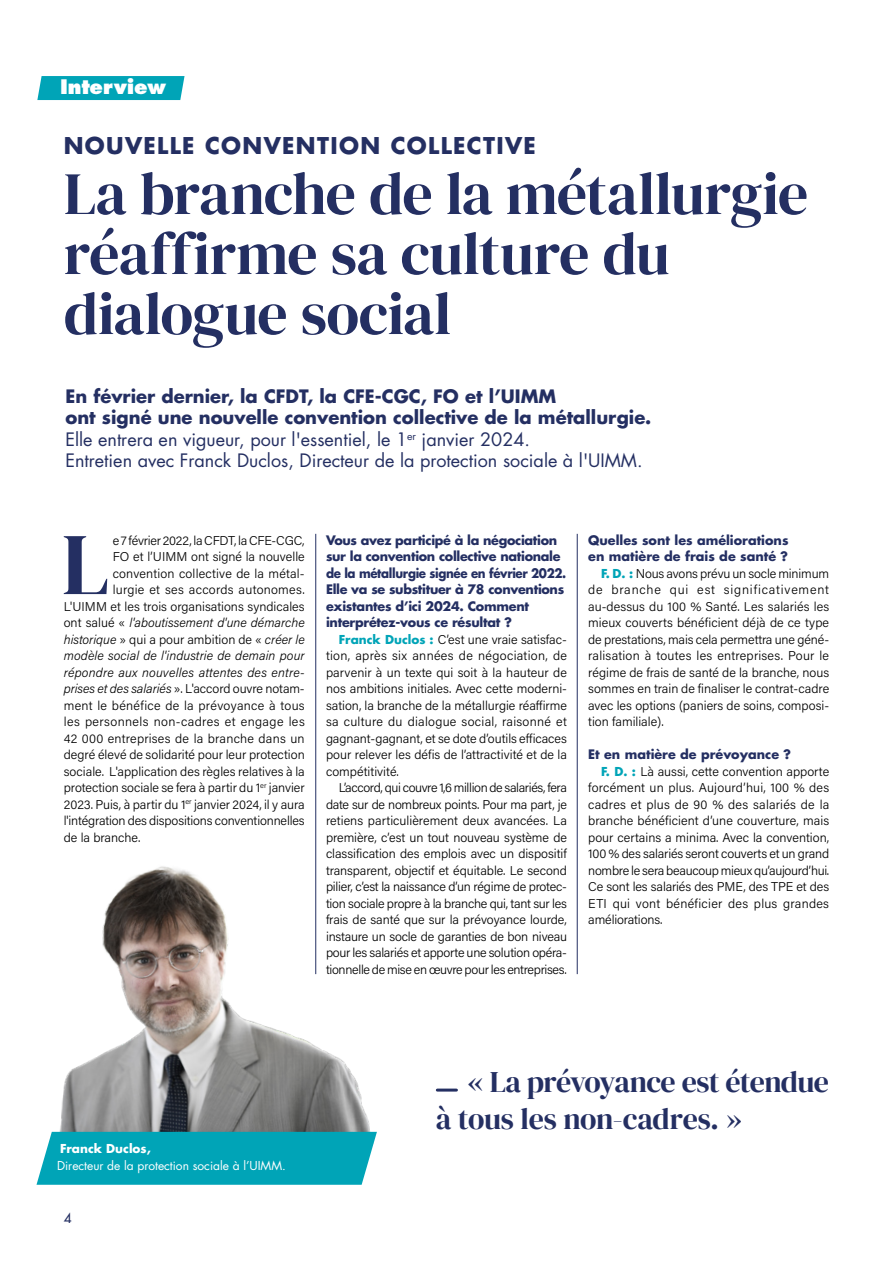
<style>
.page{position:relative;width:893px;height:1263px;background:#fff}
.page>*{position:absolute;margin:0;border:0;box-sizing:border-box;transform-origin:0 0}
.t1{font:87.75px "DM Serif Display";color:#242f62}
.t2{font:60px/60px "DM Serif Display";letter-spacing:-.015em;color:#242f62}
.t3{font:30px/37.5px "DM Serif Display";letter-spacing:-.02em;color:#242f62}
.t4{font:700 22.5px "Futura Std";letter-spacing:.06em;color:#242f62}
.t5{font:800 19.5px "Futura Std";letter-spacing:-.01em;color:#fff}
.t6{font:18px/21.6px "Futura Std";color:#242f62}
.t7{font:500 13.5px "Futura Std";color:#242f62}
.t8{font:300 12.75px/16.5px "Acumin Pro";color:#000;text-align:justify}
.t9{font:700 12.75px/16.5px "Futura Std";letter-spacing:-.025em;color:#242f62}
.t10{font:italic 300 12.75px "Acumin Pro";letter-spacing:.005em;color:#000}
.t11{font:700 12.75px/16.5px "Futura Std";color:#242f62}
.t12{font:300 12.75px "Acumin Pro";letter-spacing:.02em;color:#000}
.t13{font:300 12.75px "Acumin Pro";letter-spacing:.03em;color:#000}
.t14{font:300 12.75px "Acumin Pro";letter-spacing:.025em;color:#000}
.t15{font:300 12.75px "Acumin Pro";letter-spacing:-.02em;color:#000}
.t16{font:12px "Futura Std";color:#fff}
.t17{font:700 12px "Futura Std";color:#fff}
.s1{font-weight:700}
.s2{font-style:normal}
.s3{font-style:italic}
.s4{font-family:"Futura Std";font-weight:700;font-size:12px;color:#00a4b7}
</style>
<div class="page">
<div style="left:39px;top:76px;width:143px;height:24px;background:#00a4b7"></div>
<hr style="left:315px;top:534px;width:1px;height:440px;background:#242f62">
<hr style="left:577px;top:534px;width:1px;height:440px;background:#242f62">
<hr style="left:437px;top:1088px;width:19px;height:3px;background:#242f62">
<img style="left:52px;top:856px;width:325px;height:276px">
<div style="left:36px;top:1132px;width:341px;height:53px;background:#00a4b7"></div>
<h3 class="t5" style="left:60px;top:75px;width:107px">Interview</h3>
<h3 class="t4" style="left:64px;top:131px;width:474px">NOUVELLE CONVENTION COLLECTIVE</h3>
<h2 class="t2" style="left:64px;top:164px;width:746px">La branche de la métallurgie réaffirme sa culture du dialogue social</h2>
<p class="t6" style="left:65px;top:385px;width:587px"><span class="s1">En février dernier, la CFDT, la CFE-CGC, FO et l’UIMM<br>ont signé une nouvelle convention collective de la métallurgie.<br></span>Elle entrera en vigueur, pour l'essentiel, le 1<sup>er</sup> janvier 2024.<br>Entretien avec Franck Duclos, Directeur de la protection sociale à l'UIMM.</p>
<h1 class="t1" style="left:62px;top:514px;width:49px">L</h1>
<p class="t15" style="left:113px;top:531px;width:193px">e 7 février 2022, la CFDT, la CFE-CGC,</p>
<p class="t8" style="left:113px;top:548px;width:193px">FO et l’UIMM ont signé la nouvelle</p>
<p class="t8" style="left:113px;top:564px;width:193px">convention collective de la métal-</p>
<p class="t12" style="left:113px;top:581px;width:193px">lurgie et ses accords autonomes.</p>
<p class="t8" style="left:64px;top:597px;width:242px">L'UIMM et les trois organisations syndicales</p>
<p class="t10" style="left:64px;top:614px;width:243px"><span class="s2">ont salué «</span> l'aboutissement d'une démarche</p>
<p class="t8" style="left:64px;top:630px;width:242px"><span class="s3">historique</span> » qui a pour ambition de « <span class="s3">créer le</span></p>
<p class="t10" style="left:64px;top:647px;width:242px">modèle social de l'industrie de demain pour</p>
<p class="t10" style="left:64px;top:663px;width:242px">répondre aux nouvelles attentes des entre-</p>
<p class="t8" style="left:64px;top:680px;width:242px"><span class="s3">prises et des salariés</span> ». L'accord ouvre notam-</p>
<p class="t14" style="left:64px;top:696px;width:242px">ment le bénéfice de la prévoyance à tous</p>
<p class="t13" style="left:64px;top:713px;width:243px">les personnels non-cadres et engage les</p>
<p class="t12" style="left:64px;top:729px;width:242px">42 000 entreprises de la branche dans un</p>
<p class="t8" style="left:64px;top:746px;width:242px">degré élevé de solidarité pour leur protection</p>
<p class="t8" style="left:64px;top:762px;width:242px">sociale. L'application des règles relatives à la</p>
<p class="t8" style="left:64px;top:779px;width:242px">protection sociale se fera à partir du 1<sup>er</sup> janvier</p>
<p class="t8" style="left:64px;top:795px;width:242px">2023. Puis, à partir du 1<sup>er</sup> janvier 2024, il y aura</p>
<p class="t8" style="left:64px;top:812px;width:243px">l'intégration des dispositions conventionnelles</p>
<p class="t8" style="left:64px;top:828px;width:78px">de la branche.</p>
<p class="t9" style="left:326px;top:531px;width:242px">Vous avez participé à la négociation sur la convention collective nationale de la métallurgie signée en février 2022.<br>Elle va se substituer à 78 conventions existantes d’ici 2024. Comment interprétez-vous ce résultat ?</p>
<p class="t8" style="left:326px;top:630px;width:242px;text-indent:13px"><span class="s4">Franck Duclos :</span> C’est une vraie satisfac&shy;tion, après six années de négociation, de parvenir à un texte qui soit à la hauteur de nos ambitions initiales. Avec cette moderni&shy;sation, la branche de la métallurgie réaffirme sa culture du dialogue social, raisonné et gagnant-gagnant, et se dote d’outils efficaces pour relever les défis de l’attractivité et de la compétitivité.</p>
<p class="t8" style="left:326px;top:779px;width:243px;text-indent:13px">L’accord, qui couvre 1,6 million de salariés, fera date sur de nombreux points. Pour ma part, je retiens particulièrement deux avancées. La première, c’est un tout nouveau système de classification des emplois avec un dispositif transparent, objectif et équitable. Le second pilier, c’est la naissance d’un régime de protec&shy;tion sociale propre à la branche qui, tant sur les frais de santé que sur la prévoyance lourde, instaure un socle de garanties de bon niveau pour les salariés et apporte une solution opéra&shy;tionnelle de mise en œuvre pour les entreprises.</p>
<p class="t11" style="left:588px;top:531px;width:202px">Quelles sont les améliorations en matière de frais de santé ?</p>
<p class="t8" style="left:588px;top:564px;width:242px;text-indent:13px"><span class="s4">F. D. :</span> Nous avons prévu un socle minimum de branche qui est significativement au-dessus du 100 % Santé. Les salariés les mieux couverts bénéficient déjà de ce type de prestations, mais cela permettra une géné&shy;ralisation à toutes les entreprises. Pour le régime de frais de santé de la branche, nous sommes en train de finaliser le contrat-cadre avec les options (paniers de soins, composi&shy;tion familiale).</p>
<p class="t11" style="left:588px;top:746px;width:204px">Et en matière de prévoyance ?</p>
<p class="t8" style="left:588px;top:762px;width:243px;text-indent:13px"><span class="s4">F. D. :</span> Là aussi, cette convention apporte forcément un plus. Aujourd’hui, 100 % des cadres et plus de 90 % des salariés de la branche bénéficient d’une couverture, mais pour certains a minima. Avec la convention, 100 % des salariés seront couverts et un grand nombre le sera beaucoup mieux qu’aujourd’hui.<br>Ce sont les salariés des PME, des TPE et des ETI qui vont bénéficier des plus grandes améliorations.</p>
<p class="t17" style="left:60px;top:1140px;width:92px">Franck Duclos,</p>
<p class="t16" style="left:57px;top:1157px;width:230px">Directeur de la protection sociale à l’UIMM.</p>
<p class="t7" style="left:64px;top:1210px;width:9px">4</p>
<h3 class="t3" style="left:436px;top:1063px;width:395px;text-indent:32px">« La prévoyance est étendue à tous les non-cadres. »</h3>
</div>
